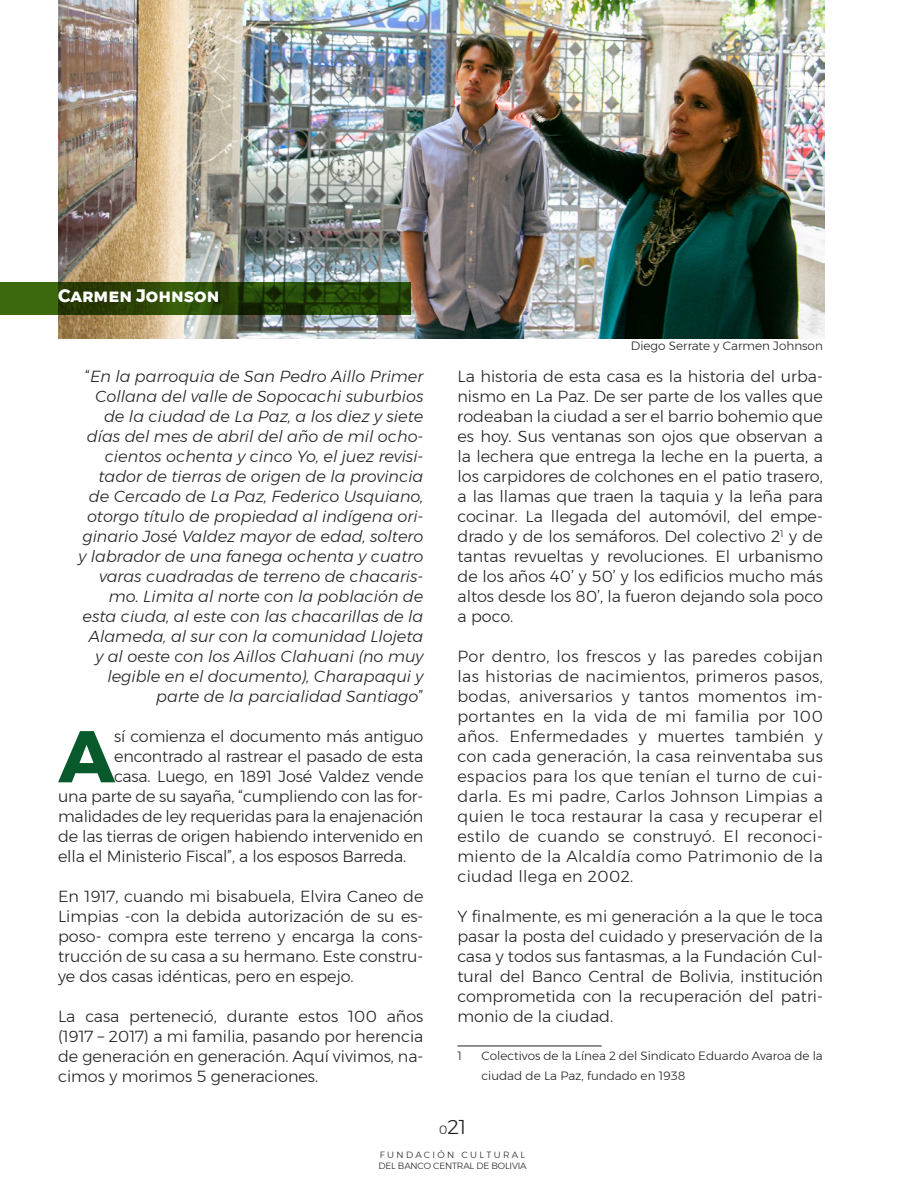
<style>
.page{position:relative;width:908px;height:1191px;background:#fff}
.page>*{position:absolute;margin:0;border:0;box-sizing:border-box;transform-origin:0 0}
.primera_linea{font:700 73px "Montserrat";color:#08592b}
.t1{font:300 20px "Montserrat";color:#231f20}
.autores{font:700 18px "Montserrat";color:#fff}
.texto_corrido{font:300 16px/20px "Montserrat";color:#231f20;text-align:justify}
.texto_corrido-2{font:italic 300 16px/20px "Montserrat";color:#231f20;text-align:right}
.primera_linea-2{font:300 16px "Montserrat";letter-spacing:-.01em;color:#231f20}
.pie{font:300 12px/20px "Montserrat";color:#231f20}
.pie_de_foto{font:300 12px "Montserrat";color:#231f20}
.t2{font:300 9px/10.8px "Montserrat";letter-spacing:-.015em;color:#231f20}
.s1{font-style:normal}
.s2{font-size:12px}
</style>
<div class="page">
<img style="left:58px;top:0;width:765px;height:338px">
<svg style="left:0;top:282px;width:410px;height:33px;background:#2a4807"></svg>
<hr style="left:457px;top:1045px;width:144px;height:1px;background:#231f20">
<p class="autores" style="left:58px;top:281px;width:163px">Carmen Johnson</p>
<p class="texto_corrido-2" style="left:78px;top:366px;width:346px"><span class="s1">“</span>En la parroquia de San Pedro Aillo Primer Collana del valle de Sopocachi suburbios de la ciudad de La Paz, a los diez y siete días del mes de abril del año de mil ocho&shy;cientos ochenta y cinco Yo, el juez revisi&shy;tador de tierras de origen de la provincia de Cercado de La Paz, Federico Usquiano, otorgo título de propiedad al indígena ori&shy;ginario José Valdez mayor de edad, soltero y labrador de una fanega ochenta y cuatro varas cuadradas de terreno de chacaris&shy;mo. Limita al norte con la población de esta ciuda, al este con las chacarillas de la Alameda, al sur con la comunidad Llojeta y al oeste con los Aillos Clahuani (no muy legible en el documento), Charapaqui y parte de la parcialidad Santiago<span class="s1">”</span></p>
<p class="primera_linea" style="left:58px;top:698px;width:58px">A</p>
<p class="primera_linea-2" style="left:114px;top:724px;width:310px">sí comienza el documento más antiguo</p>
<p class="primera_linea-2" style="left:114px;top:744px;width:310px">encontrado al rastrear el pasado de esta</p>
<p class="primera_linea-2" style="left:114px;top:764px;width:310px">casa. Luego, en 1891 José Valdez vende</p>
<p class="primera_linea-2" style="left:58px;top:784px;width:367px">una parte de su sayaña, “cumpliendo con las for-</p>
<p class="primera_linea-2" style="left:58px;top:804px;width:367px">malidades de ley requeridas para la enajenación</p>
<p class="primera_linea-2" style="left:58px;top:824px;width:367px">de las tierras de origen habiendo intervenido en</p>
<p class="primera_linea-2" style="left:58px;top:844px;width:349px">ella el Ministerio Fiscal”, a los esposos Barreda.</p>
<p class="texto_corrido" style="left:58px;top:886px;width:367px">En 1917, cuando mi bisabuela, Elvira Caneo de Limpias -con la debida autorización de su es&shy;poso- compra este terreno y encarga la cons&shy;trucción de su casa a su hermano. Este constru&shy;ye dos casas idénticas, pero en espejo.</p>
<p class="texto_corrido" style="left:58px;top:1006px;width:367px">La casa perteneció, durante estos 100 años (1917 – 2017) a mi familia, pasando por herencia de generación en generación. Aquí vivimos, na&shy;cimos y morimos 5 generaciones.</p>
<p class="pie_de_foto" style="left:630px;top:336px;width:193px">Diego Serrate y Carmen Johnson</p>
<p class="texto_corrido" style="left:457px;top:366px;width:367px">La historia de esta casa es la historia del urba&shy;nismo en La Paz. De ser parte de los valles que rodeaban la ciudad a ser el barrio bohemio que es hoy. Sus ventanas son ojos que observan a la lechera que entrega la leche en la puerta, a los carpidores de colchones en el patio trasero, a las llamas que traen la taquia y la leña para cocinar. La llegada del automóvil, del empe&shy;drado y de los semáforos. Del colectivo 2<sup>1</sup> y de tantas revueltas y revoluciones. El urbanismo de los años 40’ y 50’ y los edificios mucho más altos desde los 80’, la fueron dejando sola poco a poco.</p>
<p class="texto_corrido" style="left:457px;top:646px;width:367px">Por dentro, los frescos y las paredes cobijan las historias de nacimientos, primeros pasos, bodas, aniversarios y tantos momentos im&shy;portantes en la vida de mi familia por 100 años. Enfermedades y muertes también y con cada generación, la casa reinventaba sus espacios para los que tenían el turno de cui&shy;darla. Es mi padre, Carlos Johnson Limpias a quien le toca restaurar la casa y recuperar el estilo de cuando se construyó. El reconoci&shy;miento de la Alcaldía como Patrimonio de la ciudad llega en 2002.</p>
<p class="texto_corrido" style="left:457px;top:906px;width:367px">Y finalmente, es mi generación a la que le toca pasar la posta del cuidado y preservación de la casa y todos sus fantasmas, a la Fundación Cul&shy;tural del Banco Central de Bolivia, institución comprometida con la recuperación del patri&shy;monio de la ciudad.</p>
<p class="pie" style="left:457px;top:1046px;width:6px">1</p>
<p class="pie" style="left:481px;top:1046px;width:343px">Colectivos de la Línea 2 del Sindicato Eduardo Avaroa de la ciudad de La Paz, fundado en 1938</p>
<p class="t1" style="left:439px;top:1112px;width:29px"><span class="s2">0</span>21</p>
<p class="t2" style="left:378px;top:1149px;width:150px">FUNDACIÓN CULTURAL<br>DEL BANCO CENTRAL DE BOLIVIA</p>
</div>
